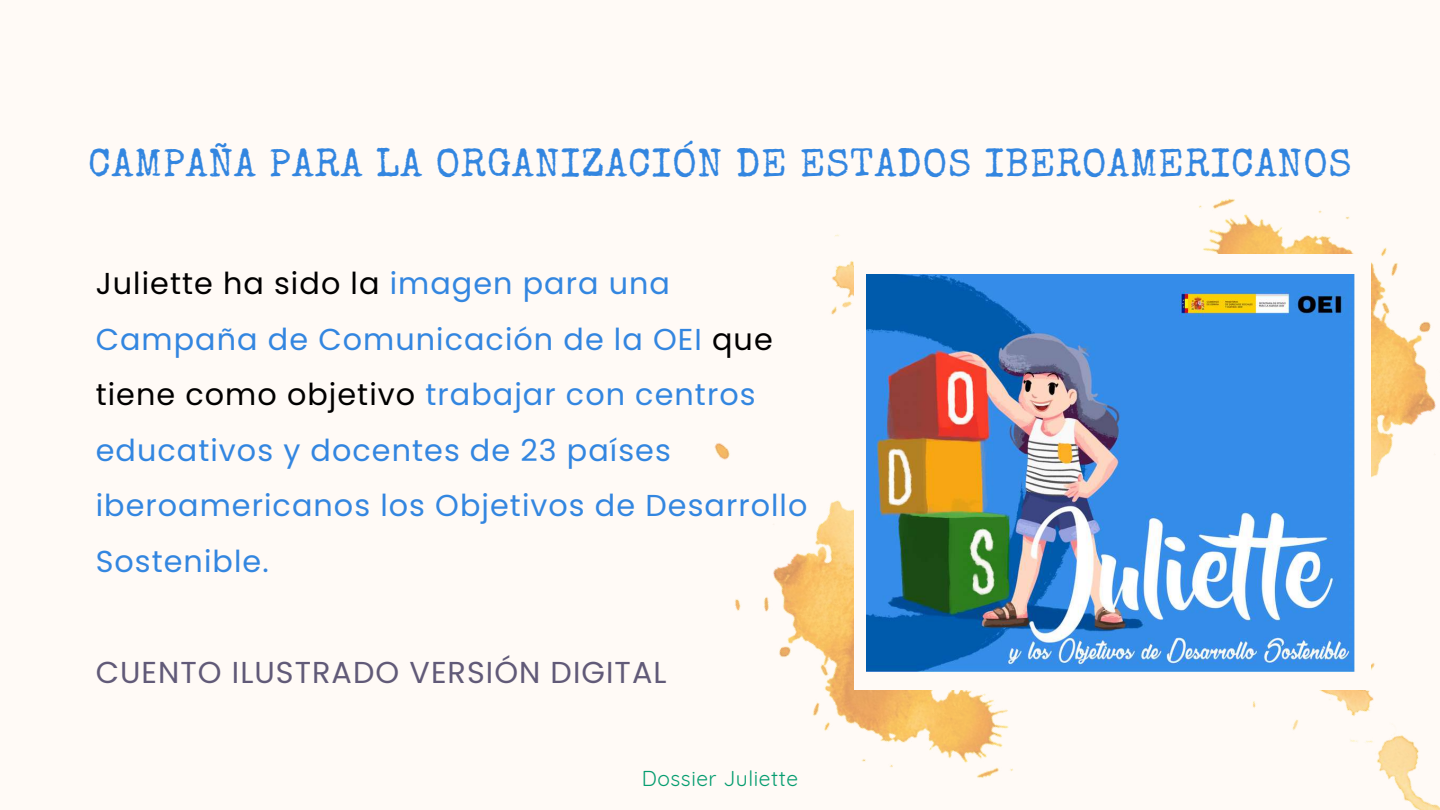
<style>
.page{position:relative;width:1440px;height:810px;background:#fffaf6}
.page>*{position:absolute;margin:0;border:0;box-sizing:border-box;transform-origin:0 0}
.t1{font:39.4px "Special Elite";letter-spacing:.025em;color:#3386e0}
.t2{font:30.2px/55.5px "Poppins";letter-spacing:.035em;color:#3386e0}
.t3{font:30.2px "Poppins";letter-spacing:.035em;color:#615a78}
.t4{font:21px "Quicksand";letter-spacing:.025em;color:#069d70}
.s1{color:#000}
</style>
<div class="page">
<img style="left:1199px;top:198px;width:241px;height:612px">
<img style="left:714px;top:233px;width:490px;height:577px">
<div style="left:854px;top:254px;width:517px;height:436px;background:#fffaf6"></div>
<img style="left:866px;top:274px;width:489px;height:398px">
<h1 class="t1" style="left:88px;top:149px;width:1265px">CAMPAÑA PARA LA ORGANIZACIÓN DE ESTADOS IBEROAMERICANOS</h1>
<p class="t2" style="left:96px;top:256px;width:713px"><span class="s1">Juliette ha sido la</span> imagen para una Campaña de Comunicación de la OEI <span class="s1">que tiene como objetivo</span> trabajar con centros educativos y docentes de 23 países iberoamericanos los Objetivos de Desarrollo Sostenible.</p>
<p class="t3" style="left:96px;top:651px;width:572px">CUENTO ILUSTRADO VERSIÓN DIGITAL</p>
<p class="t4" style="left:642px;top:765px;width:158px">Dossier Juliette</p>
</div>
